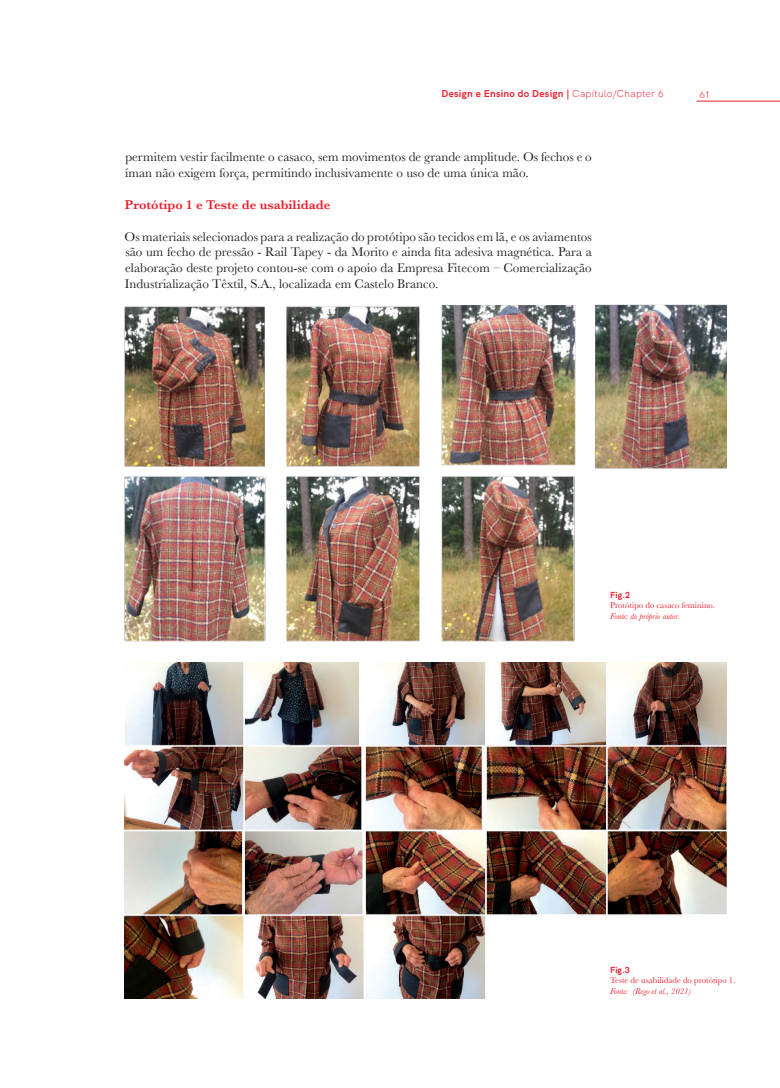
<style>
.page{position:relative;width:780px;height:1088px;background:#fff}
.page>*{position:absolute;margin:0;border:0;box-sizing:border-box;transform-origin:0 0}
.t1{font:13.12px/15.9px "Baskerville";color:#231f20}
.t2{font:600 13.12px "Baskerville";color:#ee1f2d}
.t3{font:700 10px "HK Grotesk";letter-spacing:.025em;color:#ee1f2d}
.t4{font:300 10px "HK Grotesk";color:#ee1d23}
.t5{font:8.75px/10.5px "Baskerville";color:#ee1f2d}
.t6{font:italic 8.75px "Baskerville";color:#ee1f2d}
.t7{font:700 8.75px "HK Grotesk";color:#ee1f2d}
.s1{font-weight:300}
.s2{font-style:italic}
</style>
<div class="page">
<hr style="left:696px;top:101px;width:84px;height:1px;background:#ee1d23">
<img style="left:124px;top:304px;width:602px;height:338px">
<img style="left:125px;top:662px;width:601px;height:337px">
<p class="t3" style="left:441px;top:85px;width:224px">Design e Ensino do Design | <span class="s1">Capítulo/Chapter 6</span></p>
<p class="t4" style="left:699px;top:86px;width:12px">61</p>
<p class="t1" style="left:125px;top:149px;width:468px">permitem vestir facilmente o casaco, sem movimentos de grande amplitude. Os fechos e o íman não exigem força, permitindo inclusivamente o uso de uma única mão.</p>
<p class="t2" style="left:125px;top:197px;width:207px">Protótipo 1 e Teste de usabilidade</p>
<p class="t1" style="left:124px;top:228px;width:469px;text-align:justify">Os materiais selecionados para a realização do protótipo são tecidos em lã, e os aviamentos são um fecho de pressão - Rail Tapey - da Morito e ainda fita adesiva magnética. Para a elaboração deste projeto contou-se com o apoio da Empresa Fitecom – Comercialização Industrialização Têxtil, S.A., localizada em Castelo Branco.</p>
<p class="t7" style="left:610px;top:588px;width:21px">Fig.2</p>
<p class="t5" style="left:610px;top:600px;width:106px">Protótipo do casaco feminino.<br><span class="s2">Fonte: do próprio autor</span>.</p>
<p class="t7" style="left:610px;top:963px;width:21px">Fig.3</p>
<p class="t5" style="left:610px;top:975px;width:127px">Teste de usabilidade do protótipo 1.</p>
<p class="t6" style="left:610px;top:986px;width:83px">Fonte: (Rego et al., 2021)</p>
</div>
